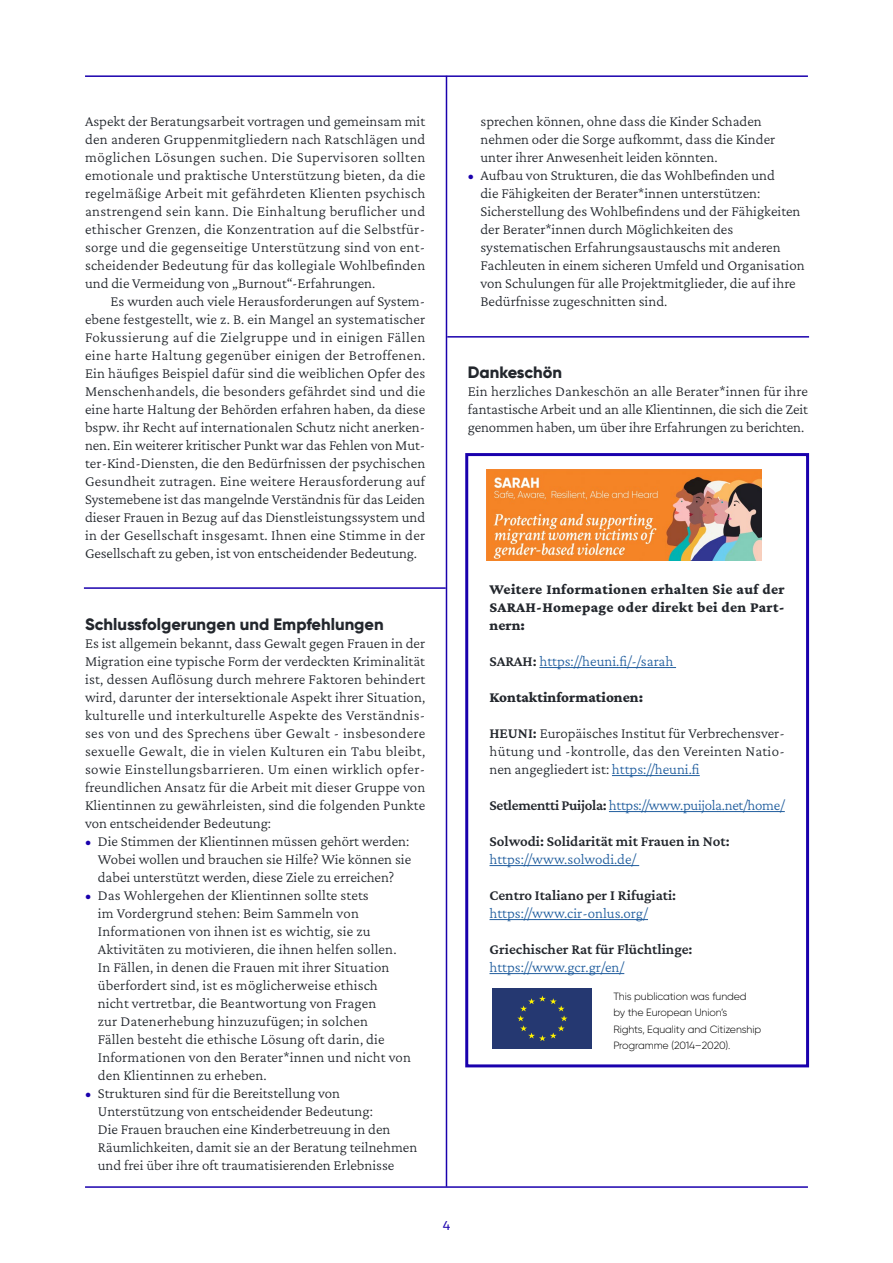
<style>
.page{position:relative;width:893px;height:1263px;background:#fff}
.page>*{position:absolute;margin:0;border:0;box-sizing:border-box;transform-origin:0 0}
.t1{font:800 16.5px "Gilroy";color:#23272d}
.t2{font:300 15px/18px "Crimson Pro";color:#23272d;text-align:justify}
.t3{font:300 15px "Crimson Pro";color:#215e9e}
.t4{font:600 15px "Crimson Pro";color:#23272d}
.t5{font:800 15px/18px "Crimson Pro";letter-spacing:.02em;color:#23272d;text-align:justify}
.t6{font:300 15px "Crimson Pro";letter-spacing:-.02em;color:#215e9e}
.t7{font:800 15px "Crimson Pro";color:#23272d}
.t8{font:13.5px "Fieldwork Geo Light";color:#1a00ad}
.t9{font:300 10.5px/16.5px "Gilroy";letter-spacing:-.01em;color:#000}
.s1{color:#1a00ad}
.s2{font-weight:600;color:#23272d}
.s3{font-weight:600}
.s4{color:#215e9e}
</style>
<div class="page">
<hr style="left:85px;top:1186px;width:723px;height:2px;background:#1a00ad">
<hr style="left:85px;top:75px;width:723px;height:2px;background:#1a00ad">
<hr style="left:446px;top:76px;width:1px;height:1111px;background:#1a00ad">
<hr style="left:84px;top:587px;width:362px;height:2px;background:#1a00ad">
<hr style="left:447px;top:336px;width:362px;height:2px;background:#1a00ad">
<hr style="left:539px;top:667px;width:137px;height:1px;background:#215e9e">
<hr style="left:612px;top:775px;width:88px;height:1px;background:#215e9e">
<hr style="left:609px;top:811px;width:176px;height:1px;background:#215e9e">
<hr style="left:489px;top:865px;width:150px;height:1px;background:#215e9e">
<hr style="left:489px;top:919px;width:159px;height:1px;background:#215e9e">
<hr style="left:489px;top:973px;width:135px;height:1px;background:#215e9e">
<div style="left:465px;top:453px;width:344px;height:614px;border:3px solid #1a00ad"></div>
<img style="left:487px;top:469px;width:274px;height:91px">
<div style="left:493px;top:988px;width:99px;height:61px;background:#253871"></div>
<svg style="left:517px;top:996px;width:50px;height:45px"></svg>
<p class="t2" style="left:85px;top:112px;width:342px">Aspekt der Beratungsarbeit vortragen und gemeinsam mit den anderen Gruppenmitgliedern nach Ratschlägen und möglichen Lösungen suchen. Die Supervisoren sollten emotionale und praktische Unterstützung bieten, da die regelmäßige Arbeit mit gefährdeten Klienten psychisch anstrengend sein kann. Die Einhaltung beruflicher und ethischer Grenzen, die Konzentration auf die Selbstfür&shy;sorge und die gegenseitige Unterstützung sind von ent&shy;scheidender Bedeutung für das kollegiale Wohlbefinden und die Vermeidung von „Burnout“-Erfahrungen.</p>
<p class="t2" style="left:85px;top:292px;width:342px;text-indent:26px">Es wurden auch viele Herausforderungen auf System&shy;ebene festgestellt, wie z. B. ein Mangel an systematischer Fokussierung auf die Zielgruppe und in einigen Fällen eine harte Haltung gegenüber einigen der Betroffenen.<br>Ein häufiges Beispiel dafür sind die weiblichen Opfer des Menschenhandels, die besonders gefährdet sind und die eine harte Haltung der Behörden erfahren haben, da diese bspw. ihr Recht auf internationalen Schutz nicht anerken&shy;nen. Ein weiterer kritischer Punkt war das Fehlen von Mut&shy;ter-Kind-Diensten, die den Bedürfnissen der psychischen Gesundheit zutragen. Eine weitere Herausforderung auf Systemebene ist das mangelnde Verständnis für das Leiden dieser Frauen in Bezug auf das Dienstleistungssystem und in der Gesellschaft insgesamt. Ihnen eine Stimme in der Gesellschaft zu geben, ist von entscheidender Bedeutung.</p>
<p class="t1" style="left:85px;top:614px;width:300px">Schlussfolgerungen und Empfehlungen</p>
<p class="t2" style="left:85px;top:634px;width:342px">Es ist allgemein bekannt, dass Gewalt gegen Frauen in der Migration eine typische Form der verdeckten Kriminalität ist, dessen Auflösung durch mehrere Faktoren behindert wird, darunter der intersektionale Aspekt ihrer Situation, kulturelle und interkulturelle Aspekte des Verständnis&shy;ses von und des Sprechens über Gewalt - insbesondere sexuelle Gewalt, die in vielen Kulturen ein Tabu bleibt, sowie Einstellungsbarrieren. Um einen wirklich opfer&shy;freundlichen Ansatz für die Arbeit mit dieser Gruppe von Klientinnen zu gewährleisten, sind die folgenden Punkte von entscheidender Bedeutung:</p>
<p class="t2" style="left:98px;top:832px;width:315px;text-indent:-13px"><span class="s1">•</span> Die Stimmen der Klientinnen müssen gehört werden:<br>Wobei wollen und brauchen sie Hilfe? Wie können sie dabei unterstützt werden, diese Ziele zu erreichen?</p>
<p class="t2" style="left:98px;top:886px;width:315px;text-align:left;text-indent:-13px"><span class="s1">•</span> Das Wohlergehen der Klientinnen sollte stets<br>im Vordergrund stehen: Beim Sammeln von Informationen von ihnen ist es wichtig, sie zu Aktivitäten zu motivieren, die ihnen helfen sollen.<br>In Fällen, in denen die Frauen mit ihrer Situation überfordert sind, ist es möglicherweise ethisch nicht vertretbar, die Beantwortung von Fragen<br>zur Datenerhebung hinzuzufügen; in solchen<br>Fällen besteht die ethische Lösung oft darin, die Informationen von den Berater*innen und nicht von den Klientinnen zu erheben.</p>
<p class="t2" style="left:98px;top:1084px;width:321px;text-align:left;text-indent:-13px"><span class="s1">•</span> Strukturen sind für die Bereitstellung von Unterstützung von entscheidender Bedeutung:<br>Die Frauen brauchen eine Kinderbetreuung in den Räumlichkeiten, damit sie an der Beratung teilnehmen und frei über ihre oft traumatisierenden Erlebnisse</p>
<p class="t2" style="left:480px;top:112px;width:296px;text-align:left">sprechen können, ohne dass die Kinder Schaden nehmen oder die Sorge aufkommt, dass die Kinder unter ihrer Anwesenheit leiden könnten.</p>
<p class="t2" style="left:480px;top:166px;width:326px;text-align:left;text-indent:-13px"><span class="s1">•</span> Aufbau von Strukturen, die das Wohlbefinden und<br>die Fähigkeiten der Berater*innen unterstützen:<br>Sicherstellung des Wohlbefindens und der Fähigkeiten der Berater*innen durch Möglichkeiten des systematischen Erfahrungsaustauschs mit anderen Fachleuten in einem sicheren Umfeld und Organisation von Schulungen für alle Projektmitglieder, die auf ihre Bedürfnisse zugeschnitten sind.</p>
<p class="t1" style="left:468px;top:362px;width:96px">Dankeschön</p>
<p class="t2" style="left:468px;top:382px;width:342px">Ein herzliches Dankeschön an alle Berater*innen für ihre fantastische Arbeit und an alle Klientinnen, die sich die Zeit genommen haben, um über ihre Erfahrungen zu berichten.</p>
<p class="t5" style="left:489px;top:580px;width:297px">Weitere Informationen erhalten Sie auf der SARAH-Homepage oder direkt bei den Part&shy;nern:</p>
<p class="t3" style="left:489px;top:652px;width:185px"><span class="s2">SARAH:</span> https://heuni.fi/-/sarah</p>
<p class="t7" style="left:489px;top:688px;width:155px">Kontaktinformationen:</p>
<p class="t2" style="left:489px;top:724px;width:297px"><span class="s3">HEUNI:</span> Europäisches Institut für Verbrechensver&shy;hütung und -kontrolle, das den Vereinten Natio&shy;nen angegliedert ist: <span class="s4">https://heuni.fi</span></p>
<p class="t6" style="left:489px;top:796px;width:297px"><span class="s2">Setlementti Puijola:</span> https://www.puijola.net/home/</p>
<p class="t4" style="left:489px;top:832px;width:242px">Solwodi: Solidarität mit Frauen in Not:</p>
<p class="t3" style="left:489px;top:850px;width:148px">https://www.solwodi.de/</p>
<p class="t4" style="left:489px;top:886px;width:188px">Centro Italiano per I Rifugiati:</p>
<p class="t3" style="left:489px;top:904px;width:160px">https://www.cir-onlus.org/</p>
<p class="t4" style="left:489px;top:940px;width:204px">Griechischer Rat für Flüchtlinge:</p>
<p class="t3" style="left:489px;top:958px;width:136px">https://www.gcr.gr/en/</p>
<p class="t9" style="left:613px;top:988px;width:149px">This publication was funded<br>by the European Union’s<br>Rights, Equality and Citizenship<br>Programme (2014–2020).</p>
<p class="t8" style="left:443px;top:1215px;width:9px">4</p>
</div>
